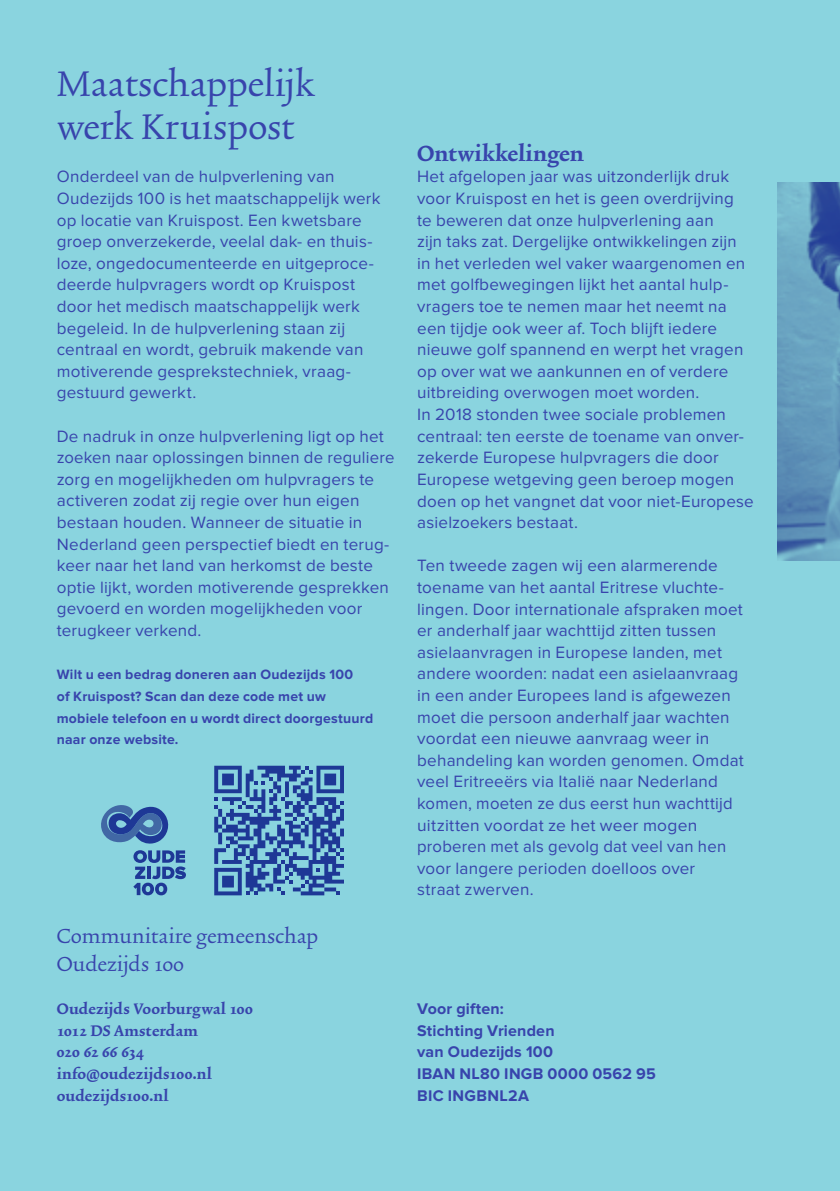
<style>
.page{position:relative;width:840px;height:1191px;background:#fff}
.page>*{position:absolute;margin:0;border:0;box-sizing:border-box;transform-origin:0 0}
.t1{font:42px/43.2px "Trinite No 2 Rom Wid";color:#3844ac}
.t2{font:700 26px "Trinite No 2";letter-spacing:.005em;color:#3844ac}
.t3{font:24px/28.4px "Trinite No 2 Rom Wid";letter-spacing:.005em;color:#3844ac}
.t4{font:700 18px/21.6px "Trinite No 2";letter-spacing:.01em;color:#3844ac}
.t5{font:17px/21.6px "Proxima Nova";letter-spacing:.015em;color:#3844ac}
.t6{font:700 16px/21.6px "Proxima Nova";letter-spacing:.015em;color:#3844ac}
.t7{font:700 14px/21.6px "Proxima Nova";letter-spacing:.015em;color:#3844ac}
</style>
<div class="page">
<div style="left:0;top:0;width:839px;height:1191px;background:#8ad4df"></div>
<svg style="left:101px;top:805px;width:85px;height:90px"></svg>
<svg style="left:214px;top:765px;width:130px;height:130px"></svg>
<img style="left:777px;top:182px;width:62px;height:378px">
<h1 class="t1" style="left:57px;top:65px;width:259px">Maatschappelijk werk Kruispost</h1>
<p class="t5" style="left:57px;top:166px;width:325px">Onderdeel van de hulpverlening van Oudezijds 100 is het maatschappelijk werk op locatie van Kruispost. Een kwetsbare groep onverzekerde, veelal dak- en thuis&shy;loze, ongedocumenteerde en uitgeproce&shy;deerde hulpvragers wordt op Kruispost door het medisch maatschappelijk werk begeleid. In de hulpverlening staan zij centraal en wordt, gebruik makende van motiverende gesprekstechniek, vraag&shy;gestuurd gewerkt.</p>
<p class="t5" style="left:57px;top:425px;width:339px">De nadruk in onze hulpverlening ligt op het zoeken naar oplossingen binnen de reguliere zorg en mogelijkheden om hulpvragers te activeren zodat zij regie over hun eigen bestaan houden. Wanneer de situatie in Nederland geen perspectief biedt en terug&shy;keer naar het land van herkomst de beste optie lijkt, worden motiverende gesprekken gevoerd en worden mogelijkheden voor terugkeer verkend.</p>
<p class="t7" style="left:57px;top:664px;width:318px">Wilt u een bedrag doneren aan Oudezijds 100<br>of Kruispost? Scan dan deze code met uw mobiele telefoon en u wordt direct doorgestuurd naar onze website.</p>
<h3 class="t3" style="left:57px;top:923px;width:263px">Communitaire gemeenschap<br>Oudezijds 100</h3>
<p class="t4" style="left:57px;top:999px;width:197px">Oudezijds Voorburgwal 100<br>1012 DS Amsterdam<br>020 62 66 634 info@oudezijds100.nl oudezijds100.nl</p>
<h2 class="t2" style="left:417px;top:141px;width:168px">Ontwikkelingen</h2>
<p class="t5" style="left:417px;top:166px;width:338px">Het afgelopen jaar was uitzonderlijk druk voor Kruispost en het is geen overdrijving<br>te beweren dat onze hulpverlening aan<br>zijn taks zat. Dergelijke ontwikkelingen zijn in het verleden wel vaker waargenomen en met golfbewegingen lijkt het aantal hulp&shy;vragers toe te nemen maar het neemt na een tijdje ook weer af. Toch blijft iedere nieuwe golf spannend en werpt het vragen op over wat we aankunnen en of verdere uitbreiding overwogen moet worden.<br>In 2018 stonden twee sociale problemen centraal: ten eerste de toename van onver&shy;zekerde Europese hulpvragers die door Europese wetgeving geen beroep mogen doen op het vangnet dat voor niet-Europese asielzoekers bestaat.</p>
<p class="t5" style="left:417px;top:555px;width:328px">Ten tweede zagen wij een alarmerende toename van het aantal Eritrese vluchte&shy;lingen. Door internationale afspraken moet er anderhalf jaar wachttijd zitten tussen asielaanvragen in Europese landen, met andere woorden: nadat een asielaanvraag in een ander Europees land is afgewezen moet die persoon anderhalf jaar wachten voordat een nieuwe aanvraag weer in behandeling kan worden genomen. Omdat veel Eritreeërs via Italië naar Nederland komen, moeten ze dus eerst hun wachttijd uitzitten voordat ze het weer mogen proberen met als gevolg dat veel van hen voor langere perioden doelloos over<br>straat zwerven.</p>
<p class="t6" style="left:417px;top:998px;width:240px">Voor giften:<br>Stichting Vrienden<br>van Oudezijds 100<br>IBAN NL80 INGB 0000 0562 95<br>BIC INGBNL2A</p>
</div>
